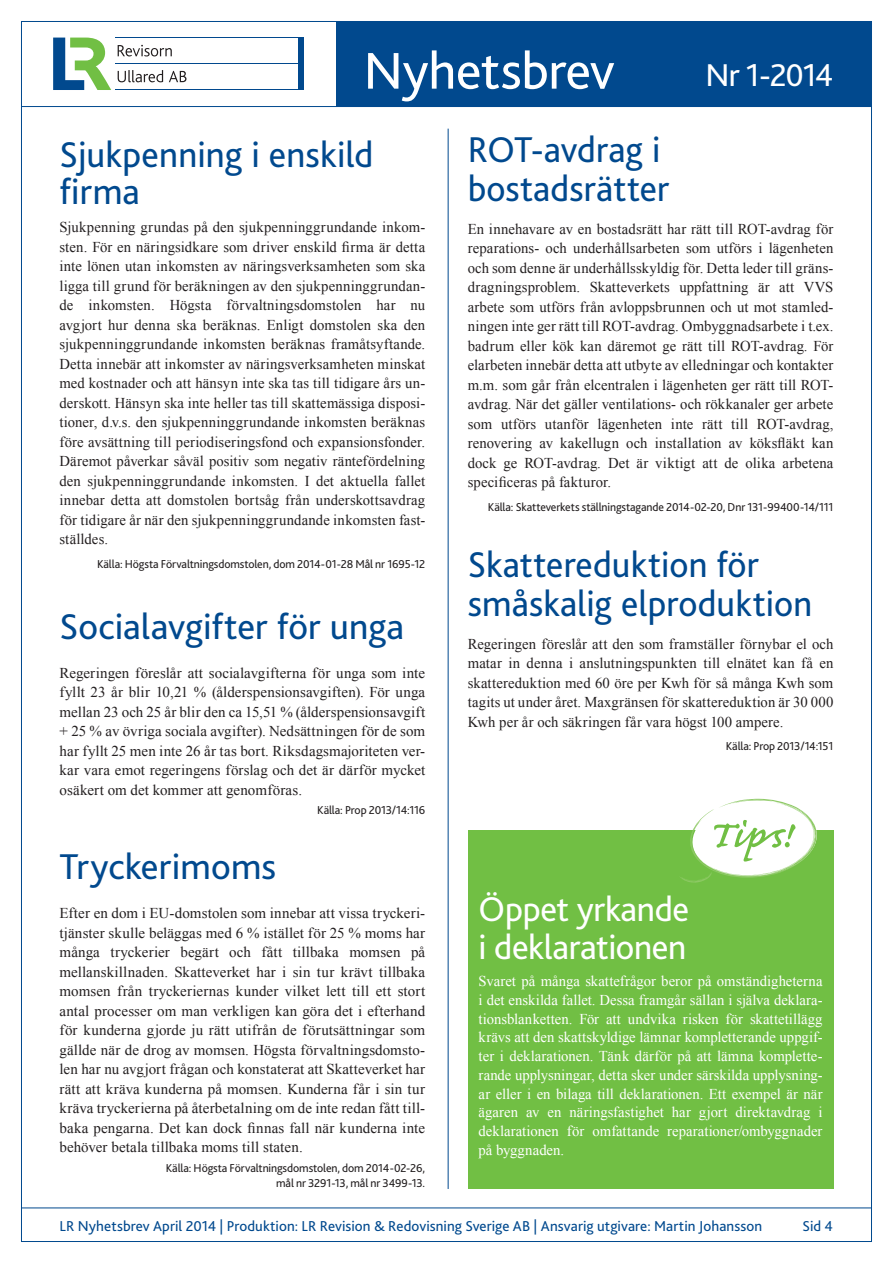
<style>
.page{position:relative;width:893px;height:1263px;background:#fff}
.page>*{position:absolute;margin:0;border:0;box-sizing:border-box;transform-origin:0 0}
.t1{font:54px "Bliss 2";letter-spacing:-.01em;color:#fff}
.t2{font:37.5px/39px "Bliss 2";color:#01498e}
.t3{font:36px/37.5px "Bliss 2";letter-spacing:-.01em;color:#fff}
.t4{font:33px "Bliss 2";letter-spacing:-.035em;color:#fff}
.t5{font:15px/19.5px "Times New Roman";letter-spacing:.01em;color:#231f20;text-align:justify}
.t6{font:15px/18.8px "Times New Roman";color:#fff;text-align:justify}
.t7{font:15px "Bliss 2";letter-spacing:.005em;color:#01498e}
.t8{font:12px/15px "Bliss 2";letter-spacing:-.01em;color:#231f20;text-align:right}
</style>
<div class="page">
<hr style="left:21px;top:106px;width:851px;height:1px;background:#01498e">
<div style="left:336px;top:21px;width:536px;height:85px;background:#01498e"></div>
<hr style="left:21px;top:1208px;width:851px;height:1px;background:#01498e">
<hr style="left:448px;top:129px;width:1px;height:1060px;background:#01498e">
<div style="left:468px;top:830px;width:365px;height:359px;background:#71bf44"></div>
<svg style="left:680px;top:799px;width:137px;height:84px"></svg>
<svg style="left:118px;top:45px;width:54px;height:11px"></svg>
<svg style="left:118px;top:70px;width:45px;height:12px"></svg>
<svg style="left:169px;top:71px;width:17px;height:11px"></svg>
<div style="left:299px;top:38px;width:5px;height:52px;background:#01498e"></div>
<svg style="left:53px;top:38px;width:58px;height:52px"></svg>
<hr style="left:115px;top:38px;width:188px;height:1px;background:#01498e">
<hr style="left:115px;top:89px;width:188px;height:1px;background:#01498e">
<hr style="left:115px;top:63px;width:188px;height:1px;background:#01498e">
<h1 class="t1" style="left:364px;top:37px;width:253px">Nyhetsbrev</h1>
<h3 class="t4" style="left:706px;top:55px;width:129px">Nr 1-2014</h3>
<h2 class="t2" style="left:60px;top:135px;width:315px;line-height:37.5px">Sjukpenning i enskild firma</h2>
<p class="t5" style="left:60px;top:217px;width:367px">Sjukpenning grundas på den sjukpenninggrundande inkom&shy;sten. För en näringsidkare som driver enskild firma är detta inte lönen utan inkomsten av näringsverksamheten som ska ligga till grund för beräkningen av den sjukpenninggrundan&shy;de inkomsten. Högsta förvaltningsdomstolen har nu avgjort hur denna ska beräknas. Enligt domstolen ska den sjukpenninggrundande inkomsten beräknas framåtsyftande.<br>Detta innebär att inkomster av näringsverksamheten minskat med kostnader och att hänsyn inte ska tas till tidigare års un&shy;derskott. Hänsyn ska inte heller tas till skattemässiga disposi&shy;tioner, d.v.s. den sjukpenninggrundande inkomsten beräknas före avsättning till periodiseringsfond och expansionsfonder.<br>Däremot påverkar såväl positiv som negativ räntefördelning den sjukpenninggrundande inkomsten. I det aktuella fallet innebar detta att domstolen bortsåg från underskottsavdrag för tidigare år när den sjukpenninggrundande inkomsten fast&shy;ställdes.</p>
<p class="t8" style="left:97px;top:556px;width:330px">Källa: Högsta Förvaltningsdomstolen, dom 2014-01-28 Mål nr 1695-12</p>
<h2 class="t2" style="left:60px;top:606px;width:346px">Socialavgifter för unga</h2>
<p class="t5" style="left:60px;top:663px;width:367px">Regeringen föreslår att socialavgifterna för unga som inte fyllt 23 år blir 10,21 % (ålderspensionsavgiften). För unga mellan 23 och 25 år blir den ca 15,51 % (ålderspensionsavgift + 25 % av övriga sociala avgifter). Nedsättningen för de som har fyllt 25 men inte 26 år tas bort. Riksdagsmajoriteten ver&shy;kar vara emot regeringens förslag och det är därför mycket osäkert om det kommer att genomföras.</p>
<p class="t8" style="left:317px;top:803px;width:109px">Källa: Prop 2013/14:116</p>
<h2 class="t2" style="left:60px;top:846px;width:218px">Tryckerimoms</h2>
<p class="t5" style="left:60px;top:903px;width:367px">Efter en dom i EU-domstolen som innebar att vissa tryckeri&shy;tjänster skulle beläggas med 6 % istället för 25 % moms har många tryckerier begärt och fått tillbaka momsen på mellanskillnaden. Skatteverket har i sin tur krävt tillbaka momsen från tryckeriernas kunder vilket lett till ett stort antal processer om man verkligen kan göra det i efterhand för kunderna gjorde ju rätt utifrån de förutsättningar som gällde när de drog av momsen. Högsta förvaltningsdomsto&shy;len har nu avgjort frågan och konstaterat att Skatteverket har rätt att kräva kunderna på momsen. Kunderna får i sin tur kräva tryckerierna på återbetalning om de inte redan fått till&shy;baka pengarna. Det kan dock finnas fall när kunderna inte behöver betala tillbaka moms till staten.</p>
<p class="t8" style="left:166px;top:1160px;width:261px">Källa: Högsta Förvaltningsdomstolen, dom 2014-02-26, mål nr 3291-13, mål nr 3499-13.</p>
<h2 class="t2" style="left:468px;top:129px;width:203px">ROT-avdrag i bostadsrätter</h2>
<p class="t5" style="left:468px;top:219px;width:367px">En innehavare av en bostadsrätt har rätt till ROT-avdrag för reparations- och underhållsarbeten som utförs i lägenheten och som denne är underhållsskyldig för. Detta leder till gräns&shy;dragningsproblem. Skatteverkets uppfattning är att VVS arbete som utförs från avloppsbrunnen och ut mot stamled&shy;ningen inte ger rätt till ROT-avdrag. Ombyggnadsarbete i t.ex. badrum eller kök kan däremot ge rätt till ROT-avdrag. För elarbeten innebär detta att utbyte av elledningar och kontakter m.m. som går från elcentralen i lägenheten ger rätt till ROT&shy;avdrag. När det gäller ventilations- och rökkanaler ger arbete som utförs utanför lägenheten inte rätt till ROT-avdrag, renovering av kakellugn och installation av köksfläkt kan dock ge ROT-avdrag. Det är viktigt att de olika arbetena specificeras på fakturor.</p>
<p class="t8" style="left:488px;top:499px;width:347px">Källa: Skatteverkets ställningstagande 2014-02-20, Dnr 131-99400-14/111</p>
<h2 class="t2" style="left:468px;top:544px;width:346px">Skattereduktion för småskalig elproduktion</h2>
<p class="t5" style="left:468px;top:634px;width:367px">Regeringen föreslår att den som framställer förnybar el och matar in denna i anslutningspunkten till elnätet kan få en skattereduktion med 60 öre per Kwh för så många Kwh som tagits ut under året. Maxgränsen för skattereduktion är 30 000<br>Kwh per år och säkringen får vara högst 100 ampere.</p>
<p class="t8" style="left:726px;top:739px;width:109px">Källa: Prop 2013/14:151</p>
<h3 class="t3" style="left:479px;top:890px;width:212px">Öppet yrkande i deklarationen</h3>
<p class="t6" style="left:479px;top:971px;width:345px">Svaret på många skattefrågor beror på omständigheterna i det enskilda fallet. Dessa framgår sällan i själva deklara&shy;tionsblanketten. För att undvika risken för skattetillägg krävs att den skattskyldige lämnar kompletterande uppgif&shy;ter i deklarationen. Tänk därför på att lämna komplette&shy;rande upplysningar, detta sker under särskilda upplysning&shy;ar eller i en bilaga till deklarationen. Ett exempel är när ägaren av en näringsfastighet har gjort direktavdrag i deklarationen för omfattande reparationer/ombyggnader på byggnaden.</p>
<p class="t7" style="left:60px;top:1217px;width:704px">LR Nyhetsbrev April 2014 | Produktion: LR Revision &amp; Redovisning Sverige AB | Ansvarig utgivare: Martin Johansson</p>
<p class="t7" style="left:802px;top:1217px;width:32px">Sid 4</p>
</div>
